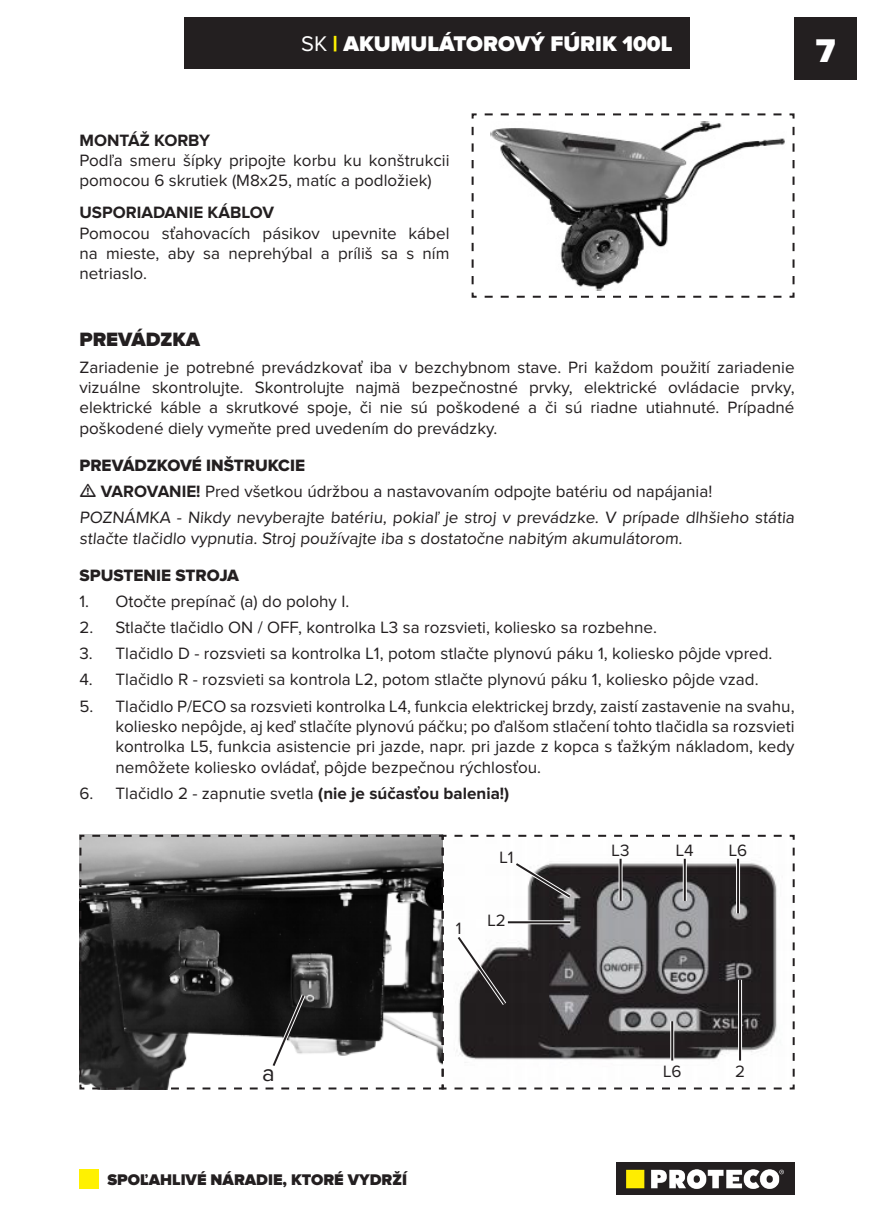
<style>
.page{position:relative;width:874px;height:1225px;background:#fff}
.page>*{position:absolute;margin:0;border:0;box-sizing:border-box;transform-origin:0 0}
.t1{font:900 34px "Proxima Nova";color:#fff}
.t2{font:24px "Proxima Nova";color:#231f20}
.t3{font:900 22px "Proxima Nova";color:#fff}
.t4{font:900 20px "Proxima Nova";color:#231f20}
.t5{font:17px/20.4px "Proxima Nova";color:#231f20;text-align:justify}
.t6{font:17px "Proxima Nova Extrabld";color:#231f20}
.t7{font:700 17px "Proxima Nova";color:#231f20}
.t8{font:900 16px "Proxima Nova";color:#231f20}
.s1{font-weight:400}
.s2{color:#fff101}
.s3{font-weight:700}
</style>
<div class="page">
<div style="left:794px;top:17px;width:62px;height:62px;background:#231f20"></div>
<div style="left:184px;top:17px;width:505px;height:51px;background:#231f20"></div>
<img style="left:616px;top:1162px;width:178px;height:33px">
<div style="left:79px;top:1169px;width:20px;height:19px;background:#fff101"></div>
<svg style="left:471px;top:113px;width:324px;height:185px"></svg>
<svg style="left:79px;top:834px;width:361px;height:256px"></svg>
<svg style="left:440px;top:834px;width:355px;height:256px"></svg>
<svg style="left:268px;top:990px;width:41px;height:81px"></svg>
<svg style="left:453px;top:932px;width:57px;height:77px"></svg>
<svg style="left:510px;top:858px;width:65px;height:44px"></svg>
<svg style="left:507px;top:920px;width:63px;height:4px"></svg>
<hr style="left:507px;top:921px;width:63px;height:2px;background:#231f20">
<svg style="left:618px;top:858px;width:4px;height:43px"></svg>
<hr style="left:619px;top:858px;width:2px;height:43px;background:#231f20">
<svg style="left:682px;top:858px;width:4px;height:43px"></svg>
<hr style="left:683px;top:858px;width:2px;height:43px;background:#231f20">
<svg style="left:735px;top:858px;width:4px;height:55px"></svg>
<hr style="left:736px;top:858px;width:2px;height:55px;background:#231f20">
<svg style="left:670px;top:1021px;width:4px;height:39px"></svg>
<hr style="left:671px;top:1021px;width:2px;height:39px;background:#231f20">
<svg style="left:737px;top:979px;width:4px;height:81px"></svg>
<hr style="left:738px;top:979px;width:2px;height:81px;background:#231f20">
<p class="t3" style="left:301px;top:31px;width:372px"><span class="s1">SK</span> <span class="s2">|</span> AKUMULÁTOROVÝ FÚRIK 100L</p>
<h1 class="t1" style="left:815px;top:31px;width:21px">7</h1>
<p class="t7" style="left:79px;top:130px;width:132px">MONTÁŽ KORBY</p>
<p class="t5" style="left:79px;top:151px;width:371px">Podľa smeru šípky pripojte korbu ku konštrukcii pomocou 6 skrutiek (M8x25, matíc a podložiek)</p>
<p class="t7" style="left:79px;top:203px;width:196px">USPORIADANIE KÁBLOV</p>
<p class="t5" style="left:79px;top:223px;width:371px">Pomocou sťahovacích pásikov upevnite kábel na mieste, aby sa neprehýbal a príliš sa s ním netriaslo.</p>
<p class="t4" style="left:79px;top:328px;width:122px">PREVÁDZKA</p>
<p class="t5" style="left:79px;top:357px;width:716px">Zariadenie je potrebné prevádzkovať iba v bezchybnom stave. Pri každom použití zariadenie vizuálne skontrolujte. Skontrolujte najmä bezpečnostné prvky, elektrické ovládacie prvky, elektrické káble a skrutkové spoje, či nie sú poškodené a či sú riadne utiahnuté. Prípadné poškodené diely vymeňte pred uvedením do prevádzky.</p>
<p class="t6" style="left:79px;top:456px;width:227px">PREVÁDZKOVÉ INŠTRUKCIE</p>
<p class="t5" style="left:101px;top:482px;width:612px"><span class="s3">VAROVANIE!</span> Pred všetkou údržbou a nastavovaním odpojte batériu od napájania!</p>
<p class="t5" style="left:79px;top:508px;width:717px">POZNÁMKA - Nikdy nevyberajte batériu, pokiaľ je stroj v prevádzke. V prípade dlhšieho státia stlačte tlačidlo vypnutia. Stroj používajte iba s dostatočne nabitým akumulátorom.</p>
<p class="t6" style="left:79px;top:565px;width:161px">SPUSTENIE STROJA</p>
<p class="t5" style="left:79px;top:592px;width:271px">1. Otočte prepínač (a) do polohy I.</p>
<p class="t5" style="left:79px;top:618px;width:578px">2. Stlačte tlačidlo ON / OFF, kontrolka L3 sa rozsvieti, koliesko sa rozbehne.</p>
<p class="t5" style="left:79px;top:644px;width:694px">3. Tlačidlo D - rozsvieti sa kontrolka L1, potom stlačte plynovú páku 1, koliesko pôjde vpred.</p>
<p class="t5" style="left:79px;top:670px;width:680px">4. Tlačidlo R - rozsvieti sa kontrola L2, potom stlačte plynovú páku 1, koliesko pôjde vzad.</p>
<p class="t5" style="left:115px;top:696px;width:680px;text-indent:-36px">5. Tlačidlo P/ECO sa rozsvieti kontrolka L4, funkcia elektrickej brzdy, zaistí zastavenie na svahu, koliesko nepôjde, aj keď stlačíte plynovú páčku; po ďalšom stlačení tohto tlačidla sa rozsvieti kontrolka L5, funkcia asistencie pri jazde, napr. pri jazde z kopca s ťažkým nákladom, kedy nemôžete koliesko ovládať, pôjde bezpečnou rýchlosťou.</p>
<p class="t5" style="left:79px;top:783px;width:431px">6. Tlačidlo 2 - zapnutie svetla <span class="s3">(nie je súčasťou balenia!)</span></p>
<p class="t5" style="left:455px;top:919px;width:7px">1</p>
<p class="t5" style="left:499px;top:847px;width:16px">L1</p>
<p class="t5" style="left:487px;top:910px;width:20px">L2</p>
<p class="t5" style="left:611px;top:840px;width:19px">L3</p>
<p class="t5" style="left:675px;top:840px;width:19px">L4</p>
<p class="t5" style="left:728px;top:840px;width:20px">L6</p>
<p class="t2" style="left:262px;top:1062px;width:14px">a</p>
<p class="t8" style="left:107px;top:1170px;width:301px">SPOĽAHLIVÉ NÁRADIE, KTORÉ VYDRŽÍ</p>
<p class="t5" style="left:662px;top:1061px;width:20px">L6</p>
<p class="t5" style="left:734px;top:1061px;width:11px">2</p>
</div>
